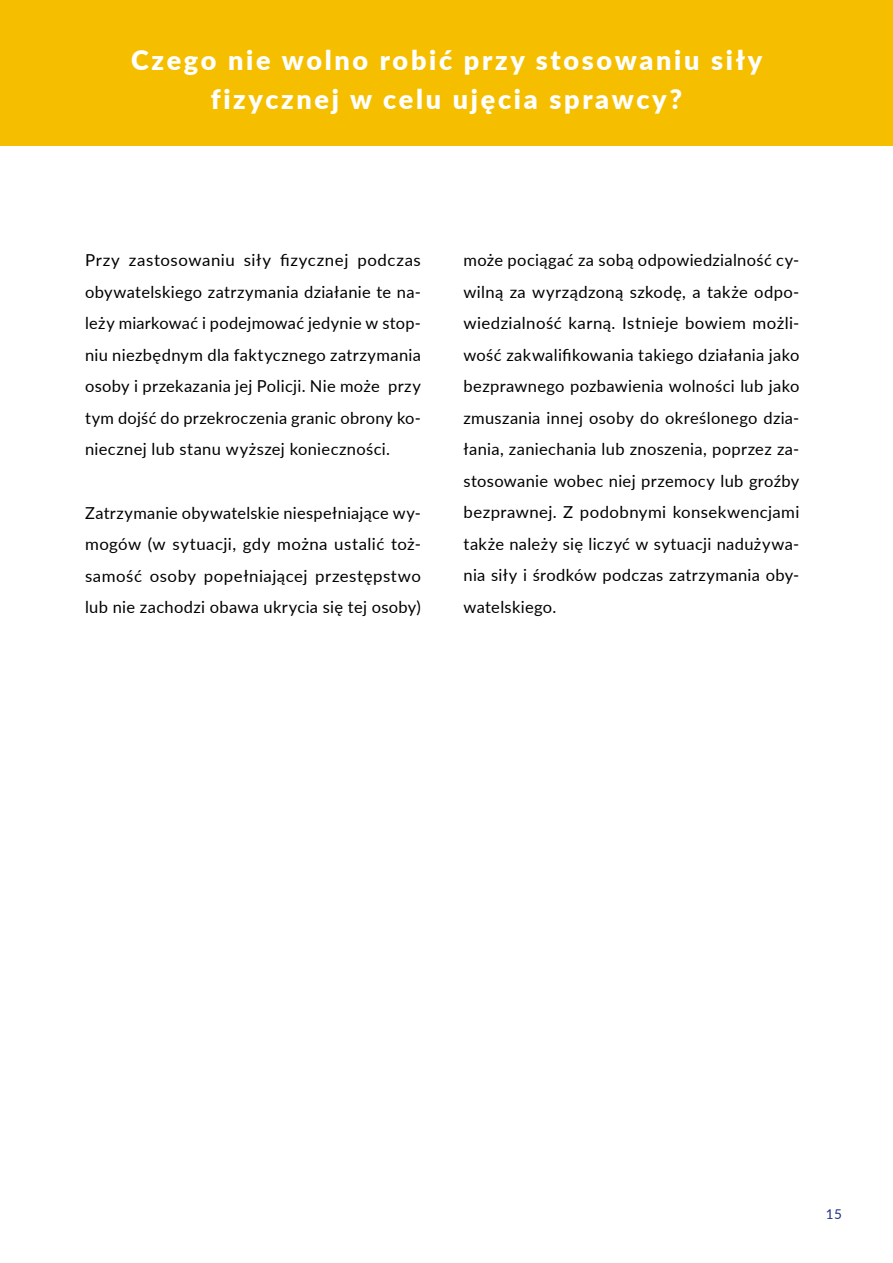
<style>
.page{position:relative;width:893px;height:1263px;background:#fff}
.page>*{position:absolute;margin:0;border:0;box-sizing:border-box;transform-origin:0 0}
.t1{font:900 27px/39px "Lato";letter-spacing:.1em;color:#fff;text-align:center}
.t2{font:16.5px/31.5px "Lato";letter-spacing:.02em;color:#000;text-align:justify}
.t3{font:13.5px "Lato";color:#243285}
</style>
<div class="page">
<div style="left:0;top:0;width:893px;height:145px;background:#f5bf00"></div>
<h1 class="t1" style="left:131px;top:40px;width:633px">Czego nie wolno robić przy stosowaniu siły fizycznej w celu ujęcia sprawcy?</h1>
<p class="t2" style="left:85px;top:244px;width:337px">Przy zastosowaniu siły fizycznej podczas obywatelskiego zatrzymania działanie te na&shy;leży miarkować i podejmować jedynie w stop&shy;niu niezbędnym dla faktycznego zatrzymania osoby i przekazania jej Policji. Nie może przy tym dojść do przekroczenia granic obrony ko&shy;niecznej lub stanu wyższej konieczności.</p>
<p class="t2" style="left:85px;top:496px;width:337px">Zatrzymanie obywatelskie niespełniające wy&shy;mogów (w sytuacji, gdy można ustalić toż&shy;samość osoby popełniającej przestępstwo lub nie zachodzi obawa ukrycia się tej osoby)</p>
<p class="t2" style="left:463px;top:244px;width:337px">może pociągać za sobą odpowiedzialność cy&shy;wilną za wyrządzoną szkodę, a także odpo&shy;wiedzialność karną. Istnieje bowiem możli&shy;wość zakwalifikowania takiego działania jako bezprawnego pozbawienia wolności lub jako zmuszania innej osoby do określonego dzia&shy;łania, zaniechania lub znoszenia, poprzez za&shy;stosowanie wobec niej przemocy lub groźby bezprawnej. Z podobnymi konsekwencjami także należy się liczyć w sytuacji nadużywa&shy;nia siły i środków podczas zatrzymania oby&shy;watelskiego.</p>
<p class="t3" style="left:826px;top:1204px;width:18px">15</p>
</div>
